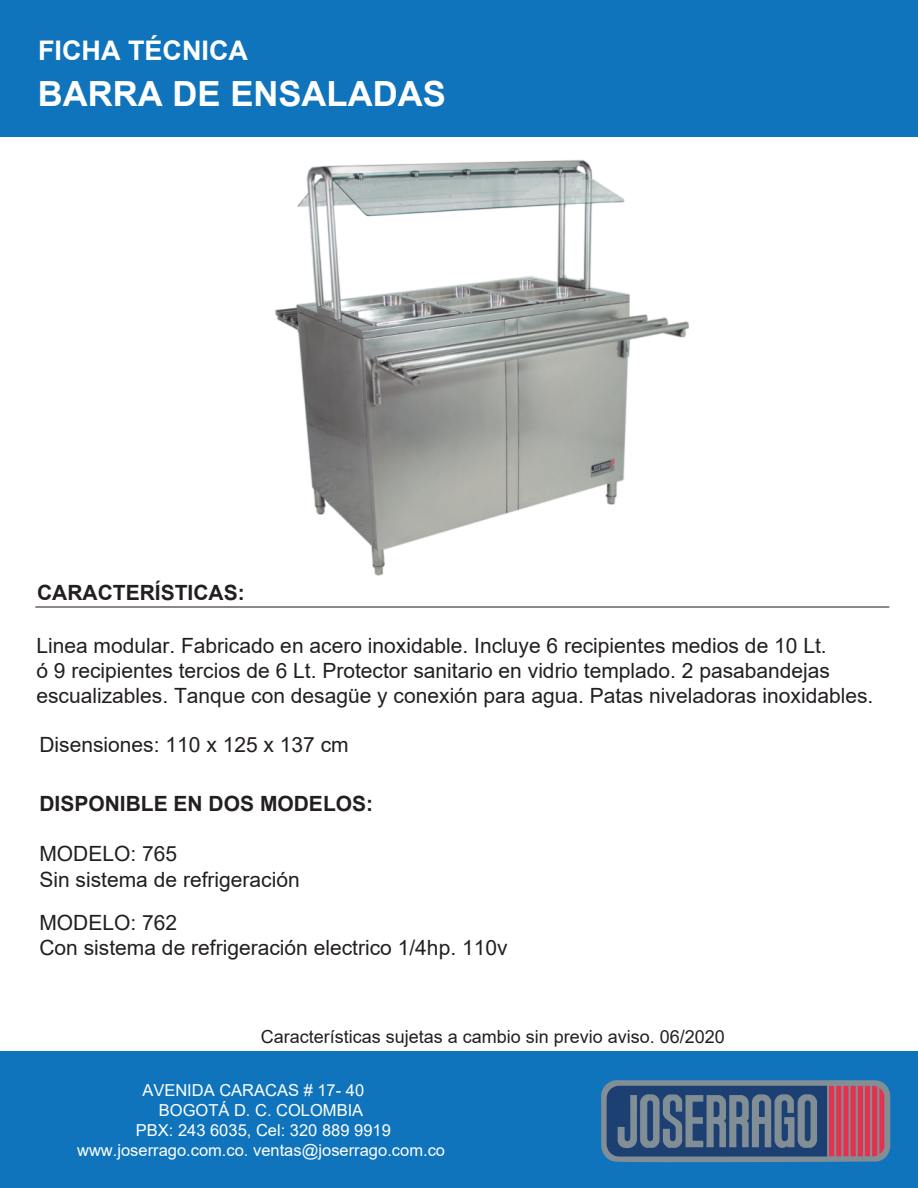
<style>
.page{position:relative;width:918px;height:1188px;background:#fff}
.page>*{position:absolute;margin:0;border:0;box-sizing:border-box;transform-origin:0 0}
.t1{font:700 34.65px "Arial";color:#fff}
.t2{font:700 27px "Arial";color:#fff}
.t3{font:21px/25.2px "Arial";color:#231f20}
.t4{font:700 21px "Arial";color:#231f20}
.t5{font:18px "Arial";color:#231f20}
.t6{font:16.5px "Arial";color:#fff}
</style>
<div class="page">
<div style="left:1px;top:1052px;width:917px;height:136px;background:#1074bc"></div>
<div style="left:0;top:0;width:918px;height:136px;background:#1074bc"></div>
<svg style="left:601px;top:1080px;width:289px;height:82px;background:#646480"></svg>
<hr style="left:35px;top:607px;width:854px;height:1px;background:#1e1013">
<img style="left:202px;top:136px;width:518px;height:472px">
<p class="t2" style="left:38px;top:31px;width:211px">FICHA TÉCNICA</p>
<h1 class="t1" style="left:38px;top:70px;width:410px">BARRA DE ENSALADAS</h1>
<p class="t4" style="left:37px;top:578px;width:209px">CARACTERÍSTICAS:</p>
<p class="t3" style="left:36px;top:633px;width:839px">Linea modular. Fabricado en acero inoxidable. Incluye 6 recipientes medios de 10 Lt.<br>ó 9 recipientes tercios de 6 Lt. Protector sanitario en vidrio templado. 2 pasabandejas escualizables. Tanque con desagüe y conexión para agua. Patas niveladoras inoxidables.</p>
<p class="t3" style="left:39px;top:732px;width:311px">Disensiones: 110 x 125 x 137 cm</p>
<p class="t4" style="left:39px;top:789px;width:335px">DISPONIBLE EN DOS MODELOS:</p>
<p class="t3" style="left:39px;top:841px;width:262px">MODELO: 765<br>Sin sistema de refrigeración</p>
<p class="t3" style="left:39px;top:910px;width:470px">MODELO: 762<br>Con sistema de refrigeración electrico 1/4hp. 110v</p>
<p class="t5" style="left:261px;top:1024px;width:466px">Características sujetas a cambio sin previo aviso. 06/2020</p>
<p class="t6" style="left:142px;top:1079px;width:223px">AVENIDA CARACAS # 17- 40</p>
<p class="t6" style="left:159px;top:1099px;width:206px">BOGOTÁ D. C. COLOMBIA</p>
<p class="t6" style="left:136px;top:1119px;width:257px">PBX: 243 6035, Cel: 320 889 9919</p>
<p class="t6" style="left:77px;top:1139px;width:369px">www.joserrago.com.co. ventas@joserrago.com.co</p>
</div>
